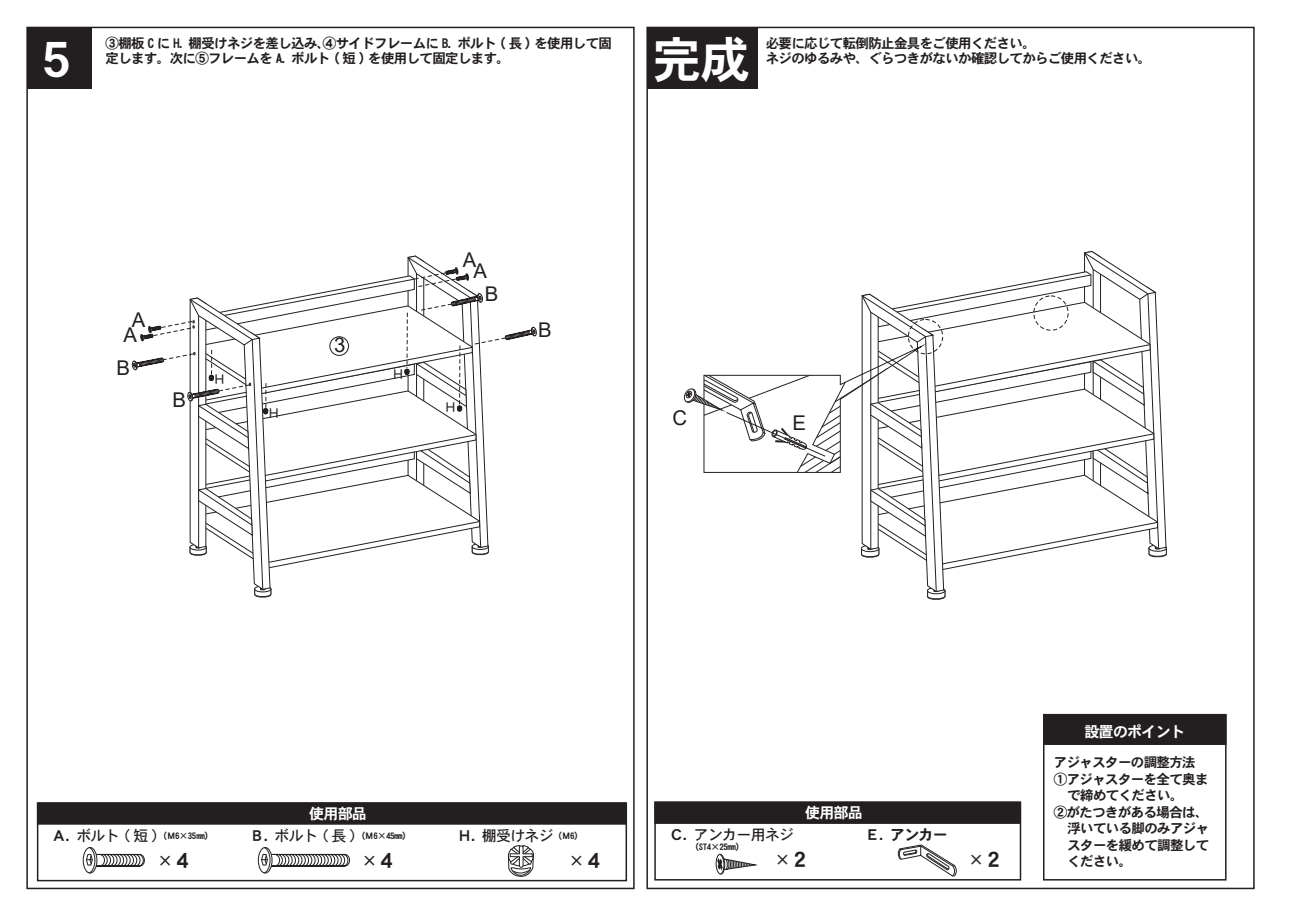
<style>
.page{position:relative;width:1289px;height:919px;background:#fff}
.page>*{position:absolute;margin:0;border:0;box-sizing:border-box;transform-origin:0 0}
.t1{font:48.9px "DFHS Gothic W7 WIN RKSJ H";color:#fff}
.t2{font:20.25px/15.5px "Arial";color:#231f20;text-align:center}
.t3{font:15px "DFHS Gothic W5 WIN RKSJ H";letter-spacing:-.05em;color:#231f20}
.t4{font:15px "DFHS Gothic W7 WIN RKSJ H";color:#231f20}
.t5{font:15px "DFHS Gothic W7 WIN RKSJ H";letter-spacing:-.05em;color:#fff}
.t6{font:13.5px "DFHS Gothic W7 WIN RKSJ H";letter-spacing:-.05em;color:#231f20}
.t7{font:13.35px "DFHS Gothic W5 WIN RKSJ H";color:#231f20}
.t8{font:9px "DFHS Gothic W7 WIN RKSJ H";letter-spacing:-.05em;color:#231f20}
.s1{font-size:15px}
.s2{font-family:"DFHS Gothic W5 WIN RKSJ H";font-size:15px}
.s3{font-size:21px}
.s4{font-family:"DFHS Gothic W7 WIN RKSJ H"}
.s5{font-family:"DFHS Gothic W7 WIN RKSJ H";font-size:9px}
</style>
<div class="page">
<div style="left:647px;top:27px;width:111px;height:62px;background:#231f20"></div>
<div style="left:27px;top:27px;width:64px;height:62px;background:#231f20"></div>
<svg style="left:683px;top:251px;width:484px;height:349px"></svg>
<svg style="left:654px;top:801px;width:367px;height:80px"></svg>
<svg style="left:36px;top:802px;width:591px;height:80px"></svg>
<div style="left:1042px;top:713px;width:184px;height:167px;border:2px solid #231f20"></div>
<div style="left:1042px;top:714px;width:184px;height:31px;background:#231f20"></div>
<svg style="left:507px;top:844px;width:27px;height:46px"></svg>
<svg style="left:131px;top:255px;width:406px;height:343px"></svg>
<p class="t6" style="left:105px;top:37px;width:508px">③棚板 C に H. 棚受けネジを差し込み、④サイドフレームに B. ボルト ( 長 ) を使用して固</p>
<h1 class="t1" style="left:32px;top:35px;width:50px">５</h1>
<p class="t6" style="left:105px;top:52px;width:406px">定します。次に⑤フレームを A. ボルト ( 短 ) を使用して固定します。</p>
<h1 class="t1" style="left:652px;top:35px;width:99px">完成</h1>
<p class="t6" style="left:765px;top:37px;width:272px">必要に応じて転倒防止金具をご使用ください。</p>
<p class="t6" style="left:765px;top:52px;width:387px">ネジのゆるみや、ぐらつきがないか確認してからご使用ください。</p>
<h2 class="t2" style="left:123px;top:312px;width:23px">A<br>A</h2>
<h2 class="t2" style="left:116px;top:360px;width:15px">B</h2>
<h2 class="t2" style="left:172px;top:392px;width:15px">B</h2>
<p class="t7" style="left:213px;top:373px;width:15px">Ｈ</p>
<p class="t7" style="left:267px;top:406px;width:15px">Ｈ</p>
<h2 class="t2" style="left:334px;top:337px;width:13px">3</h2>
<p class="t7" style="left:391px;top:367px;width:15px">Ｈ</p>
<h2 class="t2" style="left:463px;top:252px;width:15px">A</h2>
<h2 class="t2" style="left:473px;top:263px;width:15px">A</h2>
<h2 class="t2" style="left:485px;top:286px;width:15px">B</h2>
<p class="t7" style="left:444px;top:400px;width:15px">Ｈ</p>
<h2 class="t2" style="left:538px;top:321px;width:15px">B</h2>
<h2 class="t2" style="left:672px;top:410px;width:16px">C</h2>
<h2 class="t2" style="left:792px;top:414px;width:15px">E</h2>
<p class="t8" style="left:52px;top:831px;width:163px"><span class="s1">Ａ.</span> <span class="s2">ボルト ( 短 )</span>（Ｍ6×35mm）</p>
<p class="t4" style="left:158px;top:852px;width:37px">×<span class="s3">４</span></p>
<p class="t5" style="left:309px;top:806px;width:59px">使用部品</p>
<p class="t8" style="left:250px;top:831px;width:163px"><span class="s1">Ｂ.</span> <span class="s2">ボルト ( 長 )</span>（Ｍ6×45mm）</p>
<p class="t4" style="left:362px;top:852px;width:37px">×<span class="s3">４</span></p>
<p class="t3" style="left:457px;top:828px;width:128px"><span class="s4">Ｈ.</span> 棚受けネジ<span class="s5">（Ｍ6）</span></p>
<p class="t4" style="left:569px;top:852px;width:37px">×<span class="s3">４</span></p>
<p class="t5" style="left:805px;top:805px;width:59px">使用部品</p>
<p class="t3" style="left:669px;top:827px;width:127px"><span class="s4">Ｃ.</span> アンカー用ネジ</p>
<p class="t8" style="left:669px;top:842px;width:77px">　　　（ST4×25mm）</p>
<p class="t4" style="left:775px;top:851px;width:37px">×<span class="s3">２</span></p>
<p class="t4" style="left:865px;top:827px;width:84px">Ｅ. アンカー</p>
<p class="t4" style="left:968px;top:851px;width:37px">×<span class="s3">２</span></p>
<p class="t5" style="left:1084px;top:724px;width:102px">設置のポイント</p>
<p class="t6" style="left:1053px;top:755px;width:143px">アジャスターの調整方法</p>
<p class="t6" style="left:1053px;top:772px;width:156px">①アジャスターを全て奥ま</p>
<p class="t6" style="left:1067px;top:788px;width:118px">で締めてください。</p>
<p class="t6" style="left:1053px;top:805px;width:156px">②がたつきがある場合は、</p>
<p class="t6" style="left:1067px;top:821px;width:143px">浮いている脚のみアジャ</p>
<p class="t6" style="left:1067px;top:838px;width:143px">スターを緩めて調整して</p>
<p class="t6" style="left:1067px;top:854px;width:66px">ください。</p>
</div>
